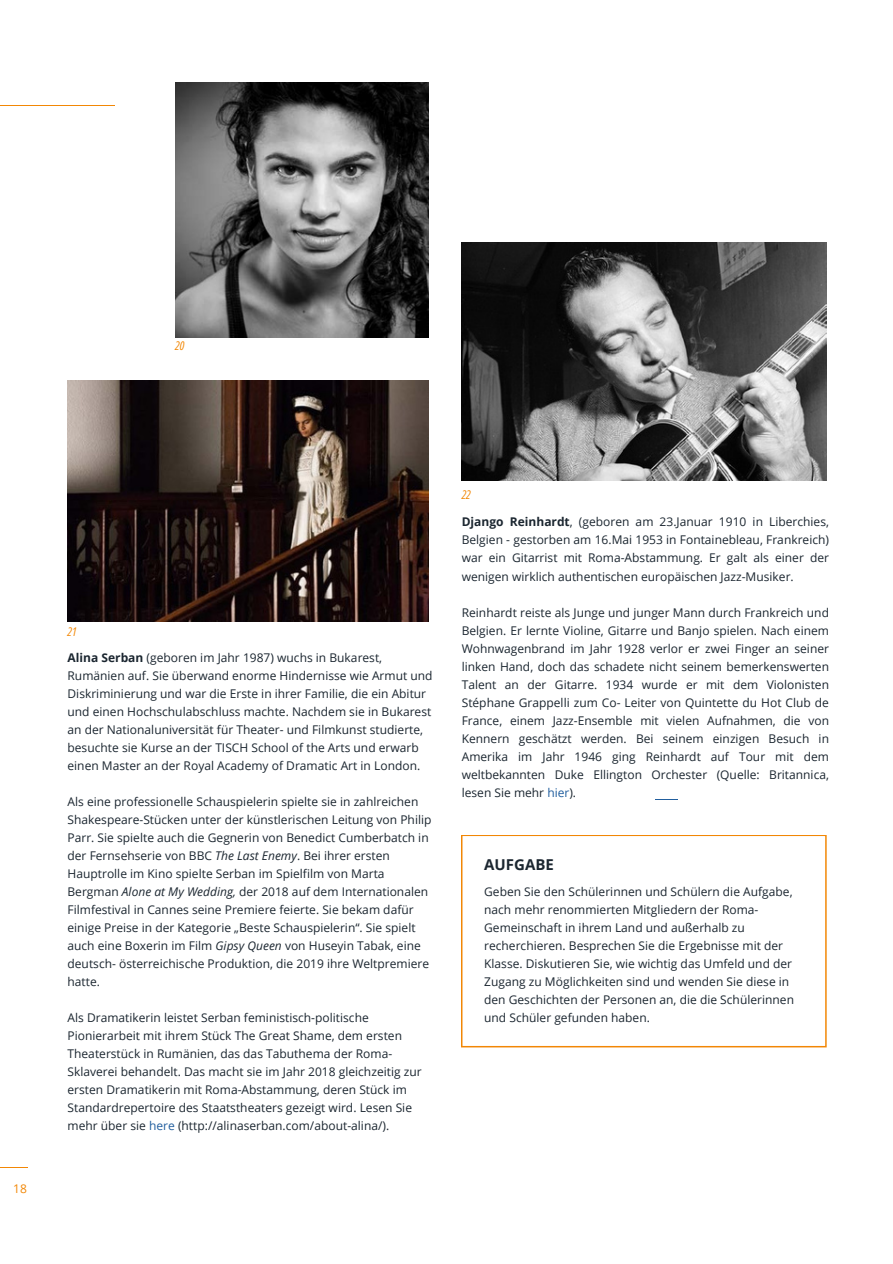
<style>
.page{position:relative;width:893px;height:1264px;background:#fff}
.page>*{position:absolute;margin:0;border:0;box-sizing:border-box;transform-origin:0 0}
.t1{font:700 15px "Open Sans";color:#1b2630}
.t2{font:12px/18px "Open Sans";color:#1b2630}
.t3{font:italic 12px "Open Sans Condensed";color:#f28705}
.t4{font:12px "Open Sans";color:#f28705}
.s1{font-weight:700}
.s2{font-style:italic}
.s3{color:#215e9e}
</style>
<div class="page">
<hr style="left:0;top:105px;width:114px;height:1px;background:#f28705">
<svg style="left:0;top:1167px;width:27px;height:1px"></svg>
<img style="left:175px;top:82px;width:253px;height:255px">
<img style="left:68px;top:381px;width:361px;height:240px">
<img style="left:461px;top:243px;width:365px;height:237px">
<svg style="left:461px;top:835px;width:365px;height:212px"></svg>
<svg style="left:655px;top:799px;width:22px;height:1px"></svg>
<p class="t3" style="left:175px;top:337px;width:11px">20</p>
<p class="t4" style="left:13px;top:1180px;width:15px">18</p>
<p class="t3" style="left:67px;top:623px;width:11px">21</p>
<p class="t2" style="left:67px;top:648px;width:366px"><span class="s1">Alina Serban</span> (geboren im Jahr 1987) wuchs in Bukarest, Rumänien auf. Sie überwand enorme Hindernisse wie Armut und Diskriminierung und war die Erste in ihrer Familie, die ein Abitur und einen Hochschulabschluss machte. Nachdem sie in Bukarest an der Nationaluniversität für Theater- und Filmkunst studierte, besuchte sie Kurse an der TISCH School of the Arts und erwarb einen Master an der Royal Academy of Dramatic Art in London.</p>
<p class="t2" style="left:67px;top:792px;width:365px">Als eine professionelle Schauspielerin spielte sie in zahlreichen Shakespeare-Stücken unter der künstlerischen Leitung von Philip Parr. Sie spielte auch die Gegnerin von Benedict Cumberbatch in der Fernsehserie von BBC <span class="s2">The Last Enemy</span>. Bei ihrer ersten Hauptrolle im Kino spielte Serban im Spielfilm von Marta Bergman <span class="s2">Alone at My Wedding,</span> der 2018 auf dem Internationalen Filmfestival in Cannes seine Premiere feierte. Sie bekam dafür einige Preise in der Kategorie „Beste Schauspielerin“. Sie spielt auch eine Boxerin im Film <span class="s2">Gipsy Queen</span> von Huseyin Tabak, eine deutsch- österreichische Produktion, die 2019 ihre Weltpremiere hatte.</p>
<p class="t2" style="left:67px;top:1008px;width:355px">Als Dramatikerin leistet Serban feministisch-politische Pionierarbeit mit ihrem Stück The Great Shame, dem ersten Theaterstück in Rumänien, das das Tabuthema der Roma-Sklaverei behandelt. Das macht sie im Jahr 2018 gleichzeitig zur ersten Dramatikerin mit Roma-Abstammung, deren Stück im Standardrepertoire des Staatstheaters gezeigt wird. Lesen Sie mehr über sie <span class="s3">here</span> (http://alinaserban.com/about-alina/).</p>
<p class="t3" style="left:461px;top:486px;width:11px">22</p>
<p class="t2" style="left:461px;top:513px;width:369px;text-align:justify"><span class="s1">Django Reinhardt</span>, (geboren am 23.Januar 1910 in Liberchies, Belgien - gestorben am 16.Mai 1953 in Fontainebleau, Frankreich) war ein Gitarrist mit Roma-Abstammung. Er galt als einer der wenigen wirklich authentischen europäischen Jazz-Musiker.</p>
<p class="t2" style="left:461px;top:603px;width:369px;text-align:justify">Reinhardt reiste als Junge und junger Mann durch Frankreich und Belgien. Er lernte Violine, Gitarre und Banjo spielen. Nach einem Wohnwagenbrand im Jahr 1928 verlor er zwei Finger an seiner linken Hand, doch das schadete nicht seinem bemerkenswerten Talent an der Gitarre. 1934 wurde er mit dem Violonisten Stéphane Grappelli zum Co- Leiter von Quintette du Hot Club de France, einem Jazz-Ensemble mit vielen Aufnahmen, die von Kennern geschätzt werden. Bei seinem einzigen Besuch in Amerika im Jahr 1946 ging Reinhardt auf Tour mit dem weltbekannten Duke Ellington Orchester (Quelle: Britannica, lesen Sie mehr <span class="s3">hier</span>).</p>
<p class="t1" style="left:484px;top:853px;width:71px">AUFGABE</p>
<p class="t2" style="left:484px;top:882px;width:311px">Geben Sie den Schülerinnen und Schülern die Aufgabe, nach mehr renommierten Mitgliedern der Roma-Gemeinschaft in ihrem Land und außerhalb zu recherchieren. Besprechen Sie die Ergebnisse mit der Klasse. Diskutieren Sie, wie wichtig das Umfeld und der Zugang zu Möglichkeiten sind und wenden Sie diese in den Geschichten der Personen an, die die Schülerinnen und Schüler gefunden haben.</p>
</div>
